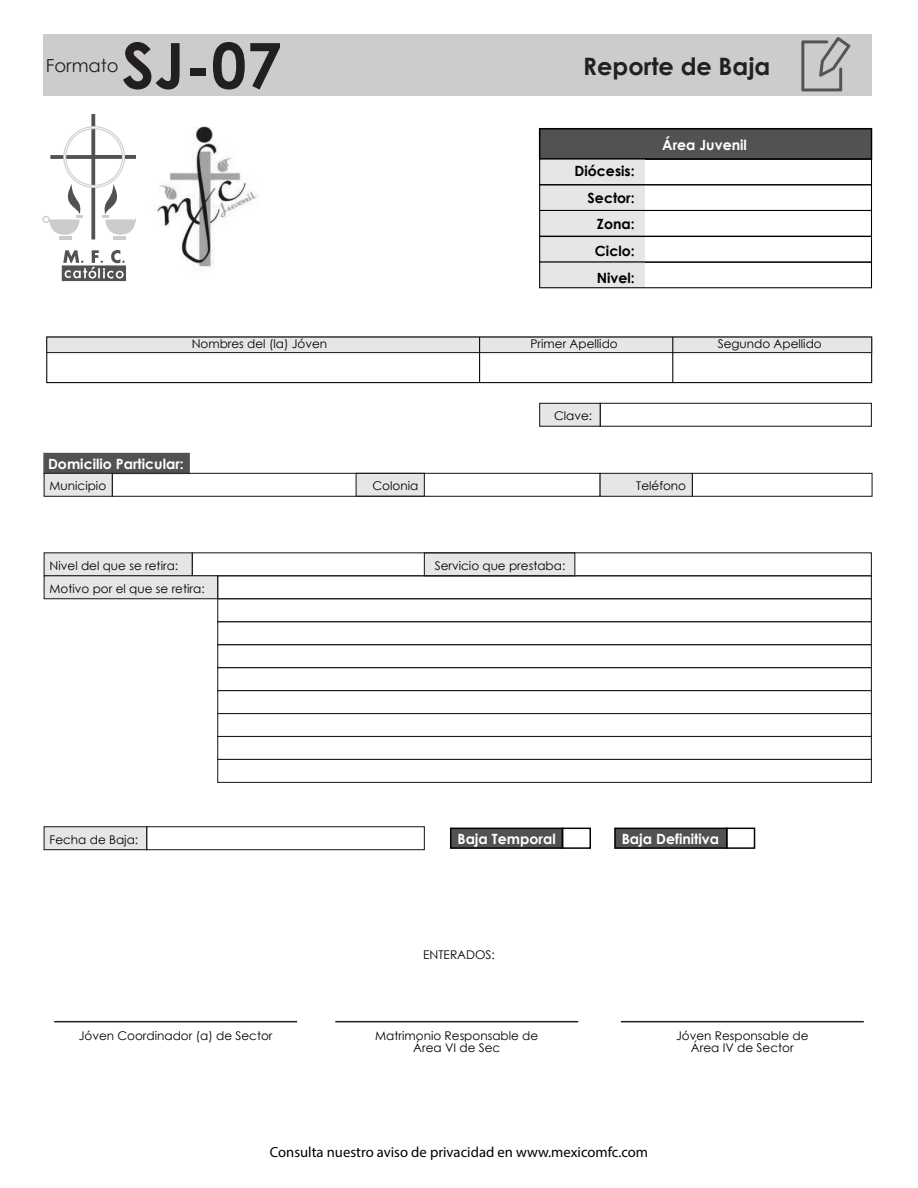
<style>
.page{position:relative;width:918px;height:1188px;background:#fff}
.page>*{position:absolute;margin:0;border:0;box-sizing:border-box;transform-origin:0 0}
.t1{font:700 63px "Century Gothic";color:#231f20}
.t2{font:700 24px "Century Gothic";color:#231f20}
.t3{font:18px "Century Gothic";color:#231f20}
.t4{font:14.7px "Myriad Pro";color:#000}
.t5{font:700 14.1px "Century Gothic";color:#fff}
.t6{font:700 14.1px/26.8px "Century Gothic";color:#000;text-align:right}
.t7{font:12px/12px "Century Gothic";color:#000;text-align:center}
</style>
<div class="page">
<div style="left:44px;top:34px;width:828px;height:61px;background:#ccc"></div>
<hr style="left:59px;top:236px;width:13px;height:4px;background:#ccc">
<hr style="left:113px;top:236px;width:13px;height:4px;background:#ccc">
<svg style="left:42px;top:114px;width:94px;height:125px"></svg>
<svg style="left:62px;top:250px;width:64px;height:31px"></svg>
<svg style="left:801px;top:37px;width:50px;height:54px"></svg>
<div style="left:539px;top:403px;width:62px;height:24px;background:#e6e6e6;border:1px solid #231f20"></div>
<div style="left:600px;top:403px;width:272px;height:24px;border:1px solid #231f20"></div>
<div style="left:43px;top:453px;width:147px;height:21px;background:#525252"></div>
<div style="left:356px;top:473px;width:69px;height:24px;background:#e6e6e6;border:1px solid #231f20"></div>
<div style="left:44px;top:473px;width:69px;height:24px;background:#e6e6e6;border:1px solid #231f20"></div>
<div style="left:112px;top:473px;width:489px;height:24px;border:1px solid #231f20"></div>
<div style="left:600px;top:473px;width:93px;height:24px;background:#e6e6e6;border:1px solid #231f20"></div>
<div style="left:692px;top:473px;width:181px;height:24px;border:1px solid #231f20"></div>
<div style="left:424px;top:552px;width:151px;height:24px;background:#e6e6e6;border:1px solid #231f20"></div>
<div style="left:44px;top:552px;width:149px;height:24px;background:#e6e6e6"></div>
<div style="left:44px;top:575px;width:174px;height:24px;background:#e6e6e6;border:1px solid #231f20"></div>
<div style="left:217px;top:575px;width:655px;height:24px;border:1px solid #231f20"></div>
<div style="left:44px;top:826px;width:103px;height:24px;background:#e6e6e6;border:1px solid #231f20"></div>
<div style="left:217px;top:598px;width:655px;height:24px;border:1px solid #231f20"></div>
<div style="left:217px;top:621px;width:655px;height:24px;border:1px solid #231f20"></div>
<div style="left:217px;top:644px;width:655px;height:24px;border:1px solid #231f20"></div>
<div style="left:217px;top:667px;width:655px;height:24px;border:1px solid #231f20"></div>
<div style="left:217px;top:690px;width:655px;height:24px;border:1px solid #231f20"></div>
<div style="left:217px;top:713px;width:655px;height:24px;border:1px solid #231f20"></div>
<div style="left:217px;top:736px;width:655px;height:24px;border:1px solid #231f20"></div>
<div style="left:217px;top:759px;width:655px;height:24px;border:1px solid #231f20"></div>
<div style="left:146px;top:826px;width:279px;height:24px;border:1px solid #231f20"></div>
<div style="left:46px;top:337px;width:826px;height:46px;border:1px solid #000"></div>
<div style="left:46px;top:337px;width:826px;height:16px;background:#e6e6e6;border:1px solid #231f20"></div>
<hr style="left:479px;top:337px;width:1px;height:46px;background:#000">
<hr style="left:672px;top:337px;width:1px;height:46px;background:#000">
<div style="left:450px;top:828px;width:113px;height:21px;background:#525252;border:2px solid #000"></div>
<div style="left:562px;top:828px;width:29px;height:21px;border:2px solid #000"></div>
<div style="left:614px;top:828px;width:113px;height:21px;background:#525252;border:2px solid #000"></div>
<div style="left:726px;top:828px;width:29px;height:21px;border:2px solid #000"></div>
<hr style="left:54px;top:1021px;width:243px;height:1px;background:#231f20">
<hr style="left:335px;top:1021px;width:243px;height:1px;background:#231f20">
<hr style="left:621px;top:1021px;width:243px;height:1px;background:#231f20">
<img style="left:157px;top:126px;width:100px;height:141px">
<div style="left:539px;top:128px;width:333px;height:32px;background:#525252;border:2px solid #000"></div>
<div style="left:540px;top:185px;width:105px;height:25px;background:#e6e6e6"></div>
<div style="left:540px;top:159px;width:105px;height:26px;background:#e6e6e6"></div>
<div style="left:539px;top:159px;width:333px;height:26px;border:1px solid #000"></div>
<div style="left:539px;top:184px;width:333px;height:27px;border:1px solid #000"></div>
<div style="left:540px;top:210px;width:105px;height:26px;background:#e6e6e6"></div>
<div style="left:539px;top:210px;width:333px;height:27px;border:1px solid #000"></div>
<div style="left:540px;top:237px;width:105px;height:25px;background:#e6e6e6"></div>
<div style="left:539px;top:236px;width:333px;height:27px;border:1px solid #000"></div>
<div style="left:540px;top:262px;width:105px;height:26px;background:#e6e6e6"></div>
<div style="left:539px;top:262px;width:333px;height:26px;border:1px solid #000"></div>
<h1 class="t1" style="left:122px;top:18px;width:162px">SJ-07</h1>
<h3 class="t3" style="left:46px;top:53px;width:75px">Formato</h3>
<h2 class="t2" style="left:583px;top:48px;width:189px">Reporte de Baja</h2>
<p class="t6" style="left:575px;top:157px;width:62px">Diócesis:<br>Sector:<br>Zona:<br>Ciclo:<br>Nivel:</p>
<p class="t5" style="left:662px;top:134px;width:86px">Área Juvenil</p>
<p class="t7" style="left:192px;top:338px;width:137px">Nombres del (la) Jóven</p>
<p class="t7" style="left:531px;top:338px;width:89px">Primer Apellido</p>
<p class="t7" style="left:718px;top:338px;width:106px">Segundo Apellido</p>
<p class="t7" style="left:554px;top:410px;width:40px">Clave:</p>
<p class="t5" style="left:48px;top:453px;width:137px">Domicilio Particular:</p>
<p class="t7" style="left:50px;top:480px;width:58px">Municipio</p>
<p class="t7" style="left:372px;top:480px;width:47px">Colonia</p>
<p class="t7" style="left:636px;top:480px;width:51px">Teléfono</p>
<p class="t7" style="left:50px;top:559px;width:130px">Nivel del que se retira:</p>
<p class="t7" style="left:435px;top:559px;width:132px">Servicio que prestaba:</p>
<p class="t7" style="left:50px;top:582px;width:157px">Motivo por el que se retira:</p>
<p class="t7" style="left:50px;top:833px;width:90px">Fecha de Baja:</p>
<p class="t5" style="left:457px;top:828px;width:100px">Baja Temporal</p>
<p class="t5" style="left:622px;top:828px;width:99px">Baja Definitiva</p>
<p class="t7" style="left:423px;top:949px;width:73px">ENTERADOS:</p>
<p class="t7" style="left:79px;top:1030px;width:195px">Jóven Coordinador (a) de Sector</p>
<p class="t7" style="left:375px;top:1030px;width:165px">Matrimonio Responsable de<br>Área VI de Sec</p>
<p class="t7" style="left:676px;top:1030px;width:134px">Jóven Responsable de<br>Área IV de Sector</p>
<p class="t4" style="left:270px;top:1143px;width:380px">Consulta nuestro aviso de privacidad en www.mexicomfc.com</p>
</div>
